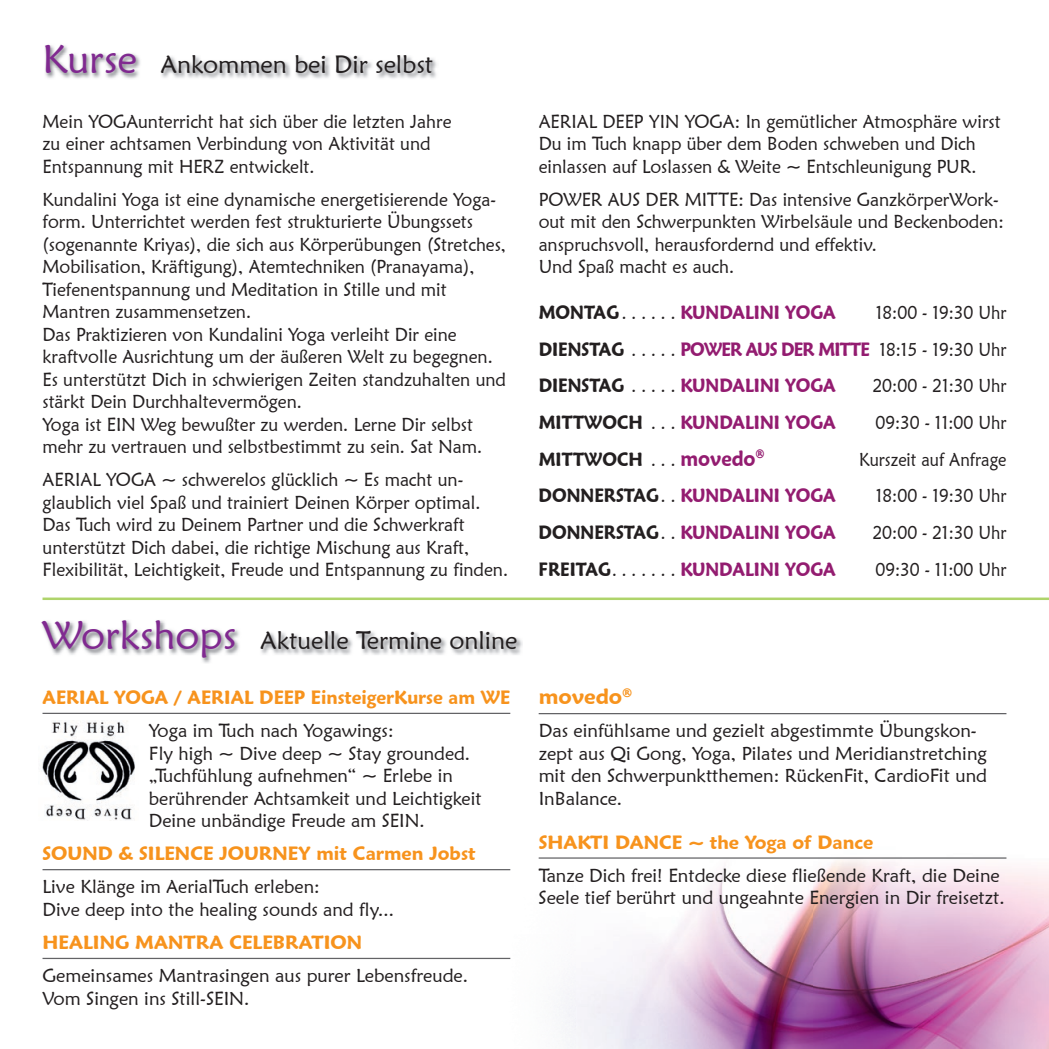
<style>
.page{position:relative;width:1049px;height:1049px;background:#fff}
.page>*{position:absolute;margin:0;border:0;box-sizing:border-box;transform-origin:0 0}
.t1{font:25px "Maiandra GD";color:#231f20}
.t2{font:600 21.25px "Maiandra GD";color:#f7931d}
.t3{font:18.75px/22.5px "Maiandra GD";color:#231f20;scale:.96 1}
.t4{font:18.75px/22.5px "Maiandra GD";color:#231f20}
.t5{font:18.75px/36.8px "Maiandra GD";color:#231f20;text-align:justify;scale:.9 1}
.t6{font:600 18.75px "Maiandra GD";color:#931c70;scale:.9 1}
.t7{font:600 18.75px "Maiandra GD";color:#f7931d}
.t8{font:600 18.75px "Maiandra GD";color:#f7931d;scale:.96 1}
.t9{font:600 18.75px "Maiandra GD";color:#231f20;scale:.9 1}
.s1{font-size:40px;color:#802990}
.s2{color:#231f20}
.s3{font-weight:400;color:#231f20}
.s4{font-weight:600}
.s5{font-weight:600;color:#931c70}
.s6{font-weight:400}
.s7{font-size:21.25px;color:#931c70}
</style>
<div class="page">
<img style="left:496px;top:857px;width:553px;height:192px">
<img style="left:45px;top:45px;width:392px;height:34px">
<img style="left:42px;top:620px;width:481px;height:43px">
<hr style="left:43px;top:713px;width:467px;height:1px;background:#636366">
<hr style="left:43px;top:869px;width:467px;height:1px;background:#636366">
<hr style="left:43px;top:958px;width:467px;height:1px;background:#636366">
<hr style="left:539px;top:713px;width:467px;height:1px;background:#636366">
<hr style="left:539px;top:857px;width:467px;height:2px;background:#636366">
<hr style="left:43px;top:597px;width:1006px;height:3px;background:#afd46b">
<img style="left:42px;top:721px;width:93px;height:99px">
<h1 class="t1" style="left:43px;top:49px;width:392px"><span class="s1">Kurse</span> Ankommen bei Dir selbst</h1>
<p class="t3" style="left:43px;top:110px;width:427px">Mein YOGAunterricht hat sich über die letzten Jahre zu einer achtsamen Verbindung von Aktivität und<br>Entspannung mit HERZ entwickelt.</p>
<p class="t3" style="left:43px;top:188px;width:484px">Kundalini Yoga ist eine dynamische energetisierende Yoga&shy;form. Unterrichtet werden fest strukturierte Übungssets (sogenannte Kriyas), die sich aus Körperübungen (Stretches, Mobilisation, Kräftigung), Atemtechniken (Pranayama), Tiefenentspannung und Meditation in Stille und mit Mantren zusammensetzen.<br>Das Praktizieren von Kundalini Yoga verleiht Dir eine kraftvolle Ausrichtung um der äußeren Welt zu begegnen.<br>Es unterstützt Dich in schwierigen Zeiten standzuhalten und stärkt Dein Durchhaltevermögen.<br>Yoga ist EIN Weg bewußter zu werden. Lerne Dir selbst mehr zu vertrauen und selbstbestimmt zu sein. Sat Nam.</p>
<p class="t3" style="left:43px;top:468px;width:486px">AERIAL YOGA ~ schwerelos glücklich ~ Es macht un&shy;glaublich viel Spaß und trainiert Deinen Körper optimal.<br>Das Tuch wird zu Deinem Partner und die Schwerkraft unterstützt Dich dabei, die richtige Mischung aus Kraft, Flexibilität, Leichtigkeit, Freude und Entspannung zu finden.</p>
<h1 class="t1" style="left:43px;top:625px;width:476px"><span class="s1">Workshops</span> Aktuelle Termine online</h1>
<p class="t8" style="left:43px;top:686px;width:489px">AERIAL YOGA / AERIAL DEEP EinsteigerKurse am WE</p>
<p class="t4" style="left:149px;top:719px;width:334px">Yoga im Tuch nach Yogawings:<br>Fly high ~ Dive deep ~ Stay grounded. „Tuchfühlung aufnehmen“ ~ Erlebe in berührender Achtsamkeit und Leichtigkeit Deine unbändige Freude am SEIN.</p>
<p class="t7" style="left:43px;top:842px;width:435px">SOUND &amp; SILENCE JOURNEY mit Carmen Jobst</p>
<p class="t4" style="left:43px;top:875px;width:353px">Live Klänge im AerialTuch erleben:<br>Dive deep into the healing sounds and fly...</p>
<p class="t7" style="left:43px;top:931px;width:321px">HEALING MANTRA CELEBRATION</p>
<p class="t4" style="left:43px;top:964px;width:427px">Gemeinsames Mantrasingen aus purer Lebensfreude.<br>Vom Singen ins Still-SEIN.</p>
<p class="t3" style="left:539px;top:110px;width:483px">AERIAL DEEP YIN YOGA: In gemütlicher Atmosphäre wirst<br>Du im Tuch knapp über dem Boden schweben und Dich einlassen auf Loslassen &amp; Weite ~ Entschleunigung PUR.</p>
<p class="t3" style="left:539px;top:188px;width:486px">POWER AUS DER MITTE: Das intensive GanzkörperWork&shy;out mit den Schwerpunkten Wirbelsäule und Beckenboden: anspruchsvoll, herausfordernd und effektiv.<br>Und Spaß macht es auch.</p>
<p class="t6" style="left:539px;top:301px;width:332px"><span class="s2">MONTAG</span> <span class="s3">. . . . . .</span> KUNDALINI YOGA</p>
<p class="t5" style="left:539px;top:294px;width:521px;text-indent:337px">18:00 - 19:30 Uhr <span class="s4">DIENSTAG</span> . . . . . <span class="s5">POWER AUS DER MITTE</span> 18:15 - 19:30 Uhr <span class="s4">DIENSTAG</span> . . . . . <span class="s5">KUNDALINI YOGA</span></p>
<p class="t5" style="left:873px;top:367px;width:150px">20:00 - 21:30 Uhr</p>
<p class="t6" style="left:539px;top:411px;width:332px"><span class="s2">MITTWOCH</span> <span class="s3">. . .</span> KUNDALINI YOGA</p>
<p class="t5" style="left:875px;top:404px;width:147px">09:30 - 11:00 Uhr</p>
<p class="t9" style="left:539px;top:447px;width:253px">MITTWOCH <span class="s6">. . .</span> <span class="s7">movedo</span><sup>®</sup></p>
<p class="t5" style="left:859px;top:440px;width:165px">Kurszeit auf Anfrage</p>
<p class="t6" style="left:539px;top:484px;width:332px"><span class="s2">DONNERSTAG</span><span class="s3">. .</span> KUNDALINI YOGA</p>
<p class="t5" style="left:876px;top:477px;width:147px">18:00 - 19:30 Uhr</p>
<p class="t6" style="left:539px;top:521px;width:332px"><span class="s2">DONNERSTAG</span><span class="s3">. .</span> KUNDALINI YOGA</p>
<p class="t5" style="left:873px;top:514px;width:150px">20:00 - 21:30 Uhr</p>
<p class="t6" style="left:539px;top:557px;width:332px"><span class="s2">FREITAG</span><span class="s3">. . . . . . .</span> KUNDALINI YOGA</p>
<p class="t5" style="left:875px;top:550px;width:147px">09:30 - 11:00 Uhr</p>
<p class="t2" style="left:539px;top:684px;width:95px">movedo<sup>®</sup></p>
<p class="t4" style="left:539px;top:719px;width:450px">Das einfühlsame und gezielt abgestimmte Übungskon&shy;zept aus Qi Gong, Yoga, Pilates und Meridianstretching mit den Schwerpunktthemen: RückenFit, CardioFit und InBalance.</p>
<p class="t7" style="left:539px;top:830px;width:336px">SHAKTI DANCE ~ the Yoga of Dance</p>
<p class="t4" style="left:539px;top:863px;width:467px">Tanze Dich frei! Entdecke diese fließende Kraft, die Deine<br>Seele tief berührt und ungeahnte Energien in Dir freisetzt.</p>
</div>
